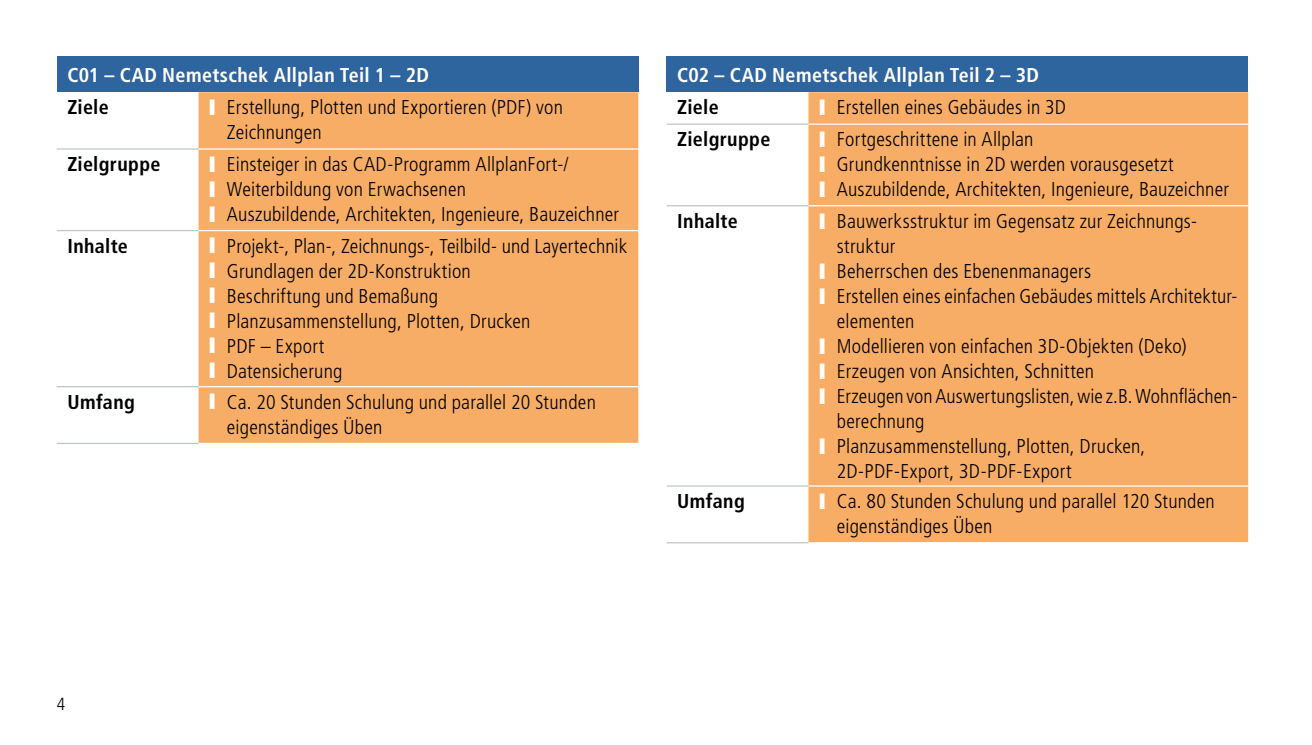
<style>
.page{position:relative;width:1312px;height:745px;background:#fff}
.page>*{position:absolute;margin:0;border:0;box-sizing:border-box;transform-origin:0 0}
.t1{font:300 condensed 20px/25px "Frutiger LT Std";letter-spacing:.01em;color:#000}
.t2{font:700 condensed 20px "Frutiger LT Std";letter-spacing:.015em;color:#fff}
.t3{font:700 condensed 20px "Frutiger LT Std";letter-spacing:.015em;color:#000}
.t4{font:300 condensed 17.5px "Frutiger LT Std";color:#000}
.s1{color:#fff}
</style>
<div class="page">
<div style="left:57px;top:57px;width:581px;height:35px;background:#2f659f"></div>
<svg style="left:57px;top:149px;width:141px;height:239px"></svg>
<div style="left:198px;top:92px;width:440px;height:350px;background:#f7ad65"></div>
<hr style="left:198px;top:148px;width:440px;height:1px;background:#fff">
<hr style="left:198px;top:230px;width:440px;height:1px;background:#fff">
<hr style="left:198px;top:386px;width:440px;height:1px;background:#fff">
<hr style="left:57px;top:148px;width:141px;height:1px;background:#c0c6c3">
<hr style="left:57px;top:230px;width:141px;height:1px;background:#c0c6c3">
<hr style="left:57px;top:386px;width:141px;height:1px;background:#c0c6c3">
<hr style="left:57px;top:442px;width:141px;height:2px;background:#c0c6c3">
<div style="left:666px;top:57px;width:581px;height:35px;background:#2f659f"></div>
<svg style="left:666px;top:206px;width:142px;height:281px"></svg>
<div style="left:808px;top:92px;width:439px;height:450px;background:#f7ad65"></div>
<hr style="left:808px;top:123px;width:439px;height:2px;background:#fff">
<hr style="left:808px;top:205px;width:439px;height:1px;background:#fff">
<hr style="left:808px;top:485px;width:439px;height:1px;background:#fff">
<hr style="left:666px;top:123px;width:142px;height:2px;background:#c0c6c3">
<hr style="left:666px;top:205px;width:142px;height:1px;background:#c0c6c3">
<hr style="left:666px;top:485px;width:142px;height:1px;background:#c0c6c3">
<hr style="left:666px;top:542px;width:142px;height:1px;background:#c0c6c3">
<p class="t2" style="left:67px;top:63px;width:363px">C01 – CAD Nemetschek Allplan Teil 1 – 2D</p>
<p class="t3" style="left:67px;top:95px;width:43px">Ziele</p>
<p class="t1" style="left:227px;top:95px;width:337px;text-indent:-18px"><span class="s1">❙</span> Erstellung, Plotten und Exportieren (PDF) von<br>Zeichnungen</p>
<p class="t3" style="left:67px;top:152px;width:95px">Zielgruppe</p>
<p class="t1" style="left:209px;top:152px;width:411px"><span class="s1">❙</span> Einsteiger in das CAD-Programm AllplanFort-/<br><span class="s1">❙</span> Weiterbildung von Erwachsenen<br><span class="s1">❙</span> Auszubildende, Architekten, Ingenieure, Bauzeichner</p>
<p class="t3" style="left:67px;top:234px;width:62px">Inhalte</p>
<p class="t1" style="left:209px;top:233px;width:419px"><span class="s1">❙</span> Projekt-, Plan-, Zeichnungs-, Teilbild- und Layertechnik <span class="s1">❙</span> Grundlagen der 2D-Konstruktion<br><span class="s1">❙</span> Beschriftung und Bemaßung<br><span class="s1">❙</span> Planzusammenstellung, Plotten, Drucken<br><span class="s1">❙</span> PDF – Export<br><span class="s1">❙</span> Datensicherung</p>
<p class="t3" style="left:67px;top:390px;width:69px">Umfang</p>
<p class="t1" style="left:227px;top:389px;width:370px;text-indent:-18px"><span class="s1">❙</span> Ca. 20 Stunden Schulung und parallel 20 Stunden eigenständiges Üben</p>
<p class="t2" style="left:677px;top:63px;width:363px">C02 – CAD Nemetschek Allplan Teil 2 – 3D</p>
<p class="t3" style="left:677px;top:95px;width:43px">Ziele</p>
<p class="t1" style="left:819px;top:95px;width:248px"><span class="s1">❙</span> Erstellen eines Gebäudes in 3D</p>
<p class="t3" style="left:677px;top:127px;width:95px">Zielgruppe</p>
<p class="t1" style="left:819px;top:127px;width:411px"><span class="s1">❙</span> Fortgeschrittene in Allplan<br><span class="s1">❙</span> Grundkenntnisse in 2D werden vorausgesetzt<br><span class="s1">❙</span> Auszubildende, Architekten, Ingenieure, Bauzeichner</p>
<p class="t3" style="left:677px;top:209px;width:62px">Inhalte</p>
<p class="t1" style="left:819px;top:208px;width:379px"><span class="s1">❙</span> Bauwerksstruktur im Gegensatz zur Zeichnungs-</p>
<p class="t1" style="left:836px;top:233px;width:60px">struktur</p>
<p class="t1" style="left:819px;top:258px;width:273px"><span class="s1">❙</span> Beherrschen des Ebenenmanagers</p>
<p class="t1" style="left:819px;top:283px;width:420px"><span class="s1">❙</span> Erstellen eines einfachen Gebäudes mittels Architektur-</p>
<p class="t1" style="left:836px;top:308px;width:79px">elementen</p>
<p class="t1" style="left:819px;top:333px;width:369px"><span class="s1">❙</span> Modellieren von einfachen 3D-Objekten (Deko)</p>
<p class="t1" style="left:819px;top:358px;width:276px"><span class="s1">❙</span> Erzeugen von Ansichten, Schnitten</p>
<p class="t1" style="left:819px;top:383px;width:420px"><span class="s1">❙</span> Erzeugen von Auswertungslisten, wie z.B. Wohnflächen-</p>
<p class="t1" style="left:836px;top:408px;width:89px">berechnung</p>
<p class="t1" style="left:819px;top:433px;width:328px"><span class="s1">❙</span> Planzusammenstellung, Plotten, Drucken,</p>
<p class="t1" style="left:836px;top:458px;width:236px">2D-PDF-Export, 3D-PDF-Export</p>
<p class="t3" style="left:677px;top:489px;width:69px">Umfang</p>
<p class="t1" style="left:836px;top:488px;width:379px;text-indent:-18px"><span class="s1">❙</span> Ca. 80 Stunden Schulung und parallel 120 Stunden eigenständiges Üben</p>
<p class="t4" style="left:57px;top:693px;width:10px">4</p>
</div>
